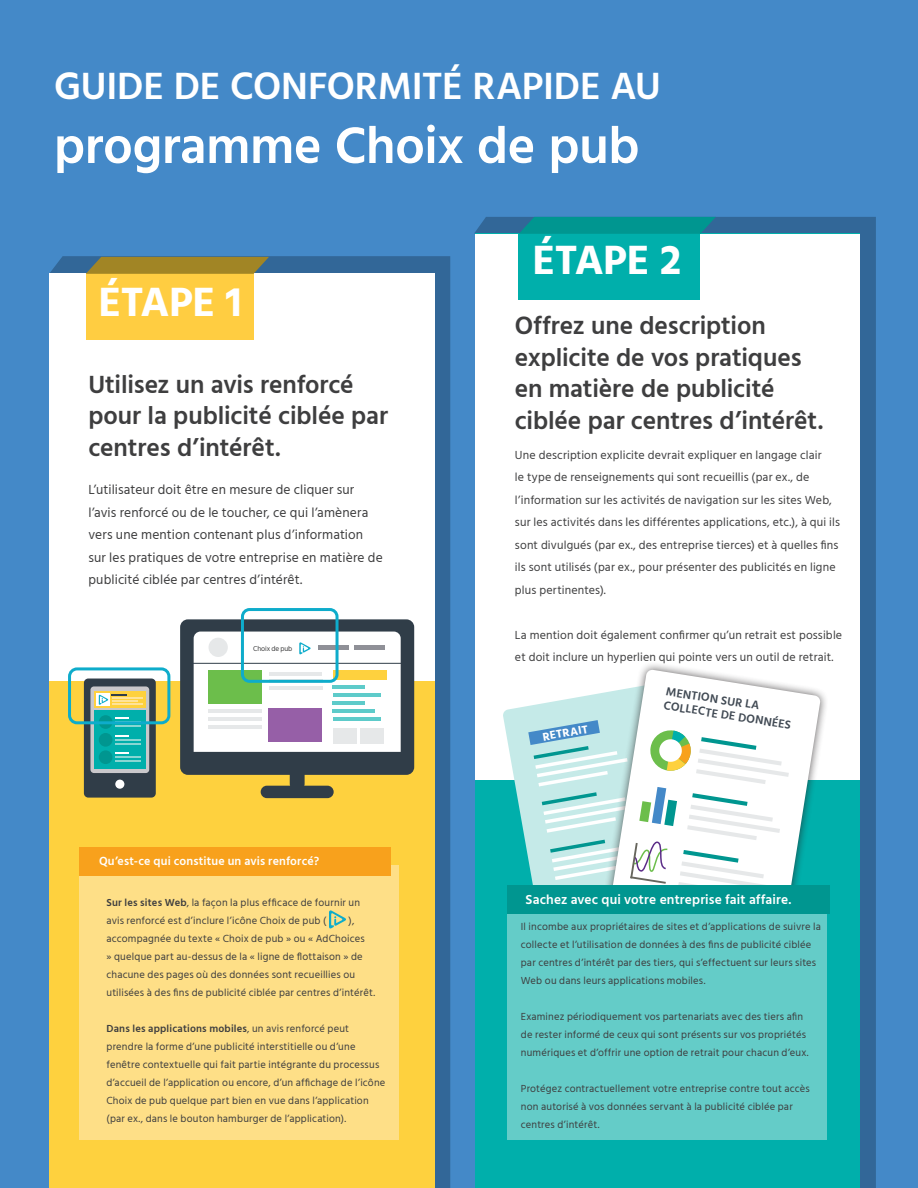
<style>
.page{position:relative;width:918px;height:1188px;background:#4489c8}
.page>*{position:absolute;margin:0;border:0;box-sizing:border-box;transform-origin:0 0}
.H1_-_WHITE{font:600 52.5px "Hind Madurai";letter-spacing:-.005em;color:#fff}
.H3_-_WHITE_CAPS{font:700 42px "Hind Madurai";letter-spacing:-.01em;color:#fff}
.H2_-_WHITE{font:600 39px "Hind Madurai";letter-spacing:-.005em;color:#fff}
.H4_-_GRAY{font:600 25.5px/31.5px "Hind Madurai";letter-spacing:-.005em;color:#3e3e3f}
.P_-_body_copy{font:13.5px/22.5px "Hind Madurai";letter-spacing:.01em;color:#3e3e3f}
.H5_-_WHITE{font:600 13.5px "Hind Madurai";letter-spacing:.01em;color:#fff}
.P_-_body_copy-2{font:12px/22.5px "Hind Madurai";letter-spacing:.01em;color:#3e3e3f}
.H5_-_WHITE-2{font:600 12px "Hind Madurai";letter-spacing:.015em;color:#fff}
.P_-_body_copy-3{font:600 12px/14.2px "Hind Madurai";color:#404953}
.P_-_body_copy-4{font:700 11.7px "Hind Madurai";color:#fff}
.P_-_call_out_text{font:10.5px/18px "Hind Madurai";letter-spacing:.015em;color:#3e3e3f}
.P_-_body_copy-5{font:7.2px "Hind Madurai";letter-spacing:-.02em;color:#3e3e3f}
.s1{font-weight:600}
</style>
<div class="page">
<div style="left:49px;top:256px;width:401px;height:932px;background:#326798"></div>
<div style="left:50px;top:273px;width:385px;height:915px;background:#fed13e"></div>
<div style="left:50px;top:273px;width:385px;height:408px;background:#fff"></div>
<div style="left:474px;top:217px;width:402px;height:971px;background:#326798"></div>
<div style="left:475px;top:234px;width:385px;height:954px;background:#00afab"></div>
<div style="left:475px;top:234px;width:385px;height:546px;background:#fff"></div>
<div style="left:86px;top:274px;width:168px;height:66px;background:#ffcd41"></div>
<svg style="left:86px;top:257px;width:183px;height:17px;background:#99832f"></svg>
<div style="left:518px;top:234px;width:182px;height:66px;background:#00afab"></div>
<svg style="left:519px;top:217px;width:197px;height:17px;background:#039290"></svg>
<div style="left:603px;top:661px;width:226px;height:273px;background:#231f20;opacity:.75"></div>
<svg style="left:611px;top:669px;width:210px;height:217px"></svg>
<svg style="left:503px;top:685px;width:286px;height:222px"></svg>
<div style="left:84px;top:679px;width:72px;height:119px;background:#303d48;border-radius:4px"></div>
<div style="left:90px;top:686px;width:59px;height:87px;background:#c9c8cb;border-radius:3px"></div>
<div style="left:115px;top:780px;width:9px;height:9px;background:#fff;border-radius:50%"></div>
<div style="left:94px;top:710px;width:51px;height:59px;background:#00afab"></div>
<div style="left:94px;top:692px;width:51px;height:16px;background:#fed13e"></div>
<svg style="left:96px;top:693px;width:14px;height:13px"></svg>
<svg style="left:99px;top:694px;width:28px;height:11px"></svg>
<hr style="left:112px;top:697px;width:31px;height:2px;background:#fee399">
<hr style="left:112px;top:700px;width:25px;height:2px;background:#fee399">
<hr style="left:112px;top:703px;width:30px;height:2px;background:#fee399">
<svg style="left:99px;top:715px;width:13px;height:14px"></svg>
<svg style="left:115px;top:717px;width:14px;height:2px"></svg>
<hr style="left:115px;top:725px;width:26px;height:2px;background:#88d6d2">
<div style="left:99px;top:733px;width:13px;height:14px;background:#009690;border-radius:50%"></div>
<svg style="left:115px;top:735px;width:14px;height:2px"></svg>
<hr style="left:115px;top:739px;width:26px;height:2px;background:#88d6d2">
<hr style="left:115px;top:743px;width:26px;height:2px;background:#88d6d2">
<div style="left:99px;top:750px;width:13px;height:14px;background:#009690;border-radius:50%"></div>
<svg style="left:115px;top:752px;width:14px;height:2px"></svg>
<hr style="left:115px;top:756px;width:26px;height:2px;background:#88d6d2">
<hr style="left:115px;top:760px;width:26px;height:2px;background:#88d6d2">
<div style="left:68px;top:667px;width:102px;height:57px;border:3px solid #0eaccb;border-radius:7px"></div>
<div style="left:180px;top:619px;width:234px;height:156px;background:#303d48;border-radius:8px"></div>
<div style="left:290px;top:765px;width:15px;height:26px;background:#303d48;border-radius:7px"></div>
<div style="left:261px;top:786px;width:73px;height:12px;background:#303d48;border-radius:6px"></div>
<svg style="left:194px;top:632px;width:207px;height:120px;background:#e2e7e1"></svg>
<hr style="left:318px;top:646px;width:31px;height:4px;background:#8f9097">
<hr style="left:355px;top:646px;width:30px;height:4px;background:#8f9097">
<hr style="left:192px;top:663px;width:216px;height:1px;background:#303d48">
<div style="left:241px;top:608px;width:98px;height:75px;border:3px solid #0eaccb;border-radius:7px"></div>
<div style="left:80px;top:865px;width:319px;height:275px;background:#fedf87"></div>
<div style="left:80px;top:848px;width:311px;height:28px;background:#f8a11c"></div>
<div style="left:508px;top:902px;width:319px;height:238px;background:#64ccc8"></div>
<div style="left:508px;top:886px;width:322px;height:28px;background:#009690"></div>
<svg style="left:329px;top:910px;width:17px;height:19px"></svg>
<p class="H2_-_WHITE" style="left:54px;top:61px;width:609px">GUIDE DE CONFORMITÉ RAPIDE AU</p>
<p class="H1_-_WHITE" style="left:54px;top:112px;width:587px">programme Choix de pub</p>
<p class="H3_-_WHITE_CAPS" style="left:98px;top:275px;width:145px">ÉTAPE 1</p>
<p class="H4_-_GRAY" style="left:88px;top:370px;width:301px">Utilisez un avis renforcé pour la publicité ciblée par centres d’intérêt.</p>
<p class="P_-_body_copy" style="left:88px;top:479px;width:296px">L’utilisateur doit être en mesure de cliquer sur l’avis renforcé ou de le toucher, ce qui l’amènera vers une mention contenant plus d’information sur les pratiques de votre entreprise en matière de publicité ciblée par centres d’intérêt.</p>
<p class="P_-_body_copy-5" style="left:253px;top:644px;width:41px">Choix de pub</p>
<p class="H5_-_WHITE-2" style="left:99px;top:854px;width:222px">Qu’est-ce qui constitue un avis renforcé?</p>
<p class="P_-_call_out_text" style="left:106px;top:894px;width:255px"><span class="s1">Sur les sites Web</span>, la façon la plus efficace de fournir un avis renforcé est d’inclure l’icône Choix de pub (</p>
<p class="P_-_call_out_text" style="left:106px;top:912px;width:270px;text-indent:242px">), accompagnée du texte « Choix de pub » ou « AdChoices<br>» quelque part au-dessus de la « ligne de flottaison » de chacune des pages où des données sont recueillies ou utilisées à des fins de publicité ciblée par centres d’intérêt.</p>
<p class="P_-_call_out_text" style="left:106px;top:1020px;width:280px"><span class="s1">Dans les applications mobiles</span>, un avis renforcé peut prendre la forme d’une publicité interstitielle ou d’une fenêtre contextuelle qui fait partie intégrante du processus d’accueil de l’application ou encore, d’un affichage de l’icône Choix de pub quelque part bien en vue dans l’application (par ex., dans le bouton hamburger de l’application).</p>
<p class="H3_-_WHITE_CAPS" style="left:533px;top:233px;width:150px">ÉTAPE 2</p>
<p class="H4_-_GRAY" style="left:515px;top:311px;width:310px">Offrez une description explicite de vos pratiques en matière de publicité ciblée par centres d’intérêt.</p>
<p class="P_-_body_copy-2" style="left:515px;top:444px;width:327px">Une description explicite devrait expliquer en langage clair<br>le type de renseignements qui sont recueillis (par ex., de l’information sur les activités de navigation sur les sites Web, sur les activités dans les différentes applications, etc.), à qui ils sont divulgués (par ex., des entreprise tierces) et à quelles fins ils sont utilisés (par ex., pour présenter des publicités en ligne plus pertinentes).</p>
<p class="P_-_body_copy-2" style="left:515px;top:624px;width:329px">La mention doit également confirmer qu’un retrait est possible et doit inclure un hyperlien qui pointe vers un outil de retrait.</p>
<p class="P_-_body_copy-4" style="left:541px;top:729px;width:47px;rotate:-10deg">RETRAIT</p>
<p class="P_-_body_copy-3" style="left:667px;top:684px;width:130px;rotate:9deg">MENTION SUR LA<br>COLLECTE DE DONNÉES</p>
<p class="H5_-_WHITE" style="left:526px;top:892px;width:267px">Sachez avec qui votre entreprise fait affaire.</p>
<p class="P_-_call_out_text" style="left:521px;top:919px;width:302px">Il incombe aux propriétaires de sites et d’applications de suivre la collecte et l’utilisation de données à des fins de publicité ciblée par centres d’intérêt par des tiers, qui s’effectuent sur leurs sites Web ou dans leurs applications mobiles.</p>
<p class="P_-_call_out_text" style="left:521px;top:1009px;width:289px">Examinez périodiquement vos partenariats avec des tiers afin de rester informé de ceux qui sont présents sur vos propriétés numériques et d’offrir une option de retrait pour chacun d’eux.</p>
<p class="P_-_call_out_text" style="left:521px;top:1081px;width:290px">Protégez contractuellement votre entreprise contre tout accès non autorisé à vos données servant à la publicité ciblée par centres d’intérêt.</p>
</div>
